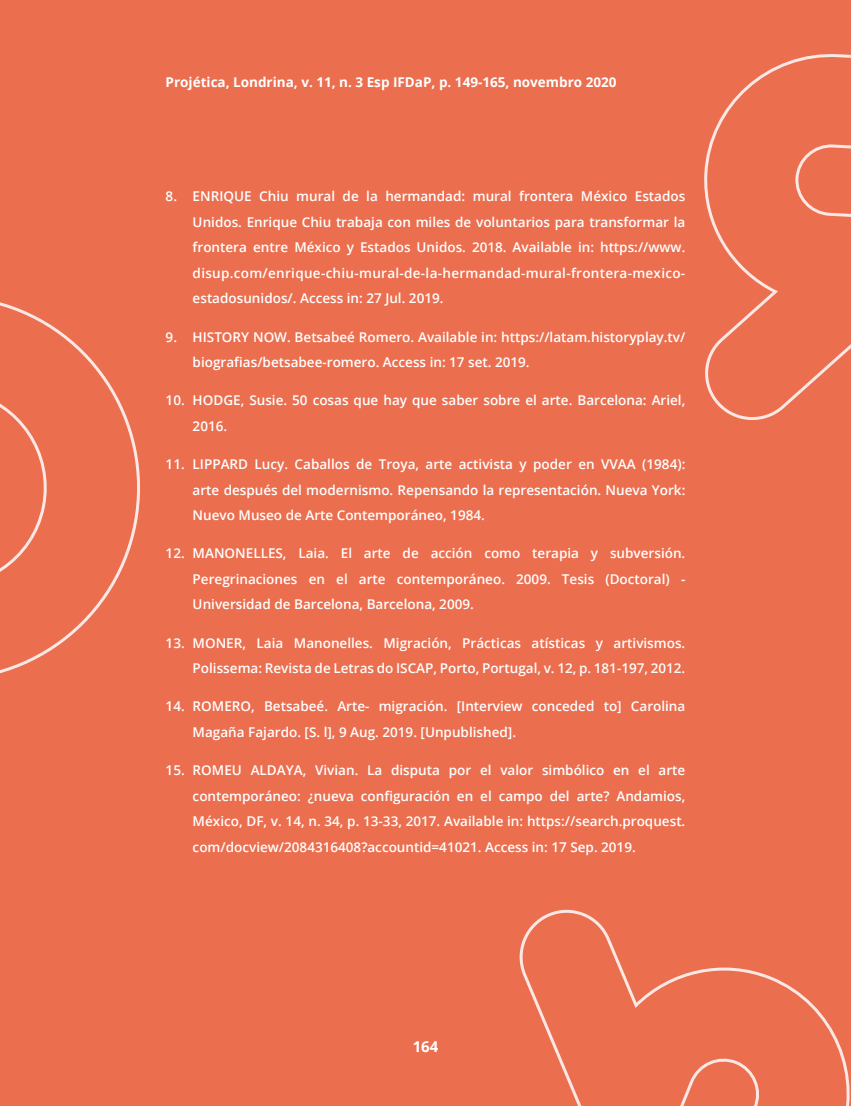
<style>
.page{position:relative;width:851px;height:1106px;background:#fff}
.page>*{position:absolute;margin:0;border:0;box-sizing:border-box;transform-origin:0 0}
.t1{font:700 15px "Open Sans";color:#fff}
.t2{font:600 13.5px/25.5px "Open Sans";color:#fff;text-align:justify}
.t3{font:700 13.5px "Open Sans";color:#fff}
</style>
<div class="page">
<hr style="left:850px;top:0;width:1px;height:1106px;background:#e8ad36">
<div style="left:0;top:0;width:850px;height:1106px;background:#eb6e4f"></div>
<svg style="left:0;top:302px;width:140px;height:372px"></svg>
<svg style="left:704px;top:54px;width:146px;height:366px"></svg>
<svg style="left:519px;top:909px;width:331px;height:197px"></svg>
<p class="t3" style="left:166px;top:72px;width:452px">Projética, Londrina, v. 11, n. 3 Esp IFDaP, p. 149-165, novembro 2020</p>
<p class="t3" style="left:355px;top:72px;width:159px">2, p.80-103, agosto 2020</p>
<p class="t2" style="left:193px;top:183px;width:494px;text-indent:-27px">8. ENRIQUE Chiu mural de la hermandad: mural frontera México Estados Unidos. Enrique Chiu trabaja con miles de voluntarios para transformar la frontera entre México y Estados Unidos. 2018. Available in: https://www. disup.com/enrique-chiu-mural-de-la-hermandad-mural-frontera-mexico&shy;estadosunidos/. Access in: 27 Jul. 2019.</p>
<p class="t2" style="left:193px;top:323px;width:494px;text-indent:-27px">9. HISTORY NOW. Betsabeé Romero. Available in: https://latam.historyplay.tv/ biografias/betsabee-romero. Access in: 17 set. 2019.</p>
<p class="t2" style="left:193px;top:387px;width:494px;text-indent:-27px">10. HODGE, Susie. 50 cosas que hay que saber sobre el arte. Barcelona: Ariel,<br>2016.</p>
<p class="t2" style="left:193px;top:451px;width:494px;text-indent:-27px">11. LIPPARD Lucy. Caballos de Troya, arte activista y poder en VVAA (1984): arte después del modernismo. Repensando la representación. Nueva York:<br>Nuevo Museo de Arte Contemporáneo, 1984.</p>
<p class="t2" style="left:193px;top:540px;width:494px;text-indent:-27px">12. MANONELLES, Laia. El arte de acción como terapia y subversión.<br>Peregrinaciones en el arte contemporáneo. 2009. Tesis (Doctoral) - Universidad de Barcelona, Barcelona, 2009.</p>
<p class="t2" style="left:166px;top:629px;width:521px;text-align:right">13. MONER, Laia Manonelles. Migración, Prácticas atísticas y artivismos.<br>Polissema: Revista de Letras do ISCAP, Porto, Portugal, v. 12, p. 181-197, 2012.</p>
<p class="t2" style="left:193px;top:693px;width:494px;text-indent:-27px">14. ROMERO, Betsabeé. Arte- migración. [Interview conceded to] Carolina<br>Magaña Fajardo. [S. l], 9 Aug. 2019. [Unpublished].</p>
<p class="t2" style="left:193px;top:757px;width:494px;text-indent:-27px">15. ROMEU ALDAYA, Vivian. La disputa por el valor simbólico en el arte contemporáneo: ¿nueva configuración en el campo del arte? Andamios, México, DF, v. 14, n. 34, p. 13-33, 2017. Available in: https://search.proquest. com/docview/2084316408?accountid=41021. Access in: 17 Sep. 2019.</p>
<p class="t1" style="left:412px;top:1035px;width:27px">164</p>
</div>
